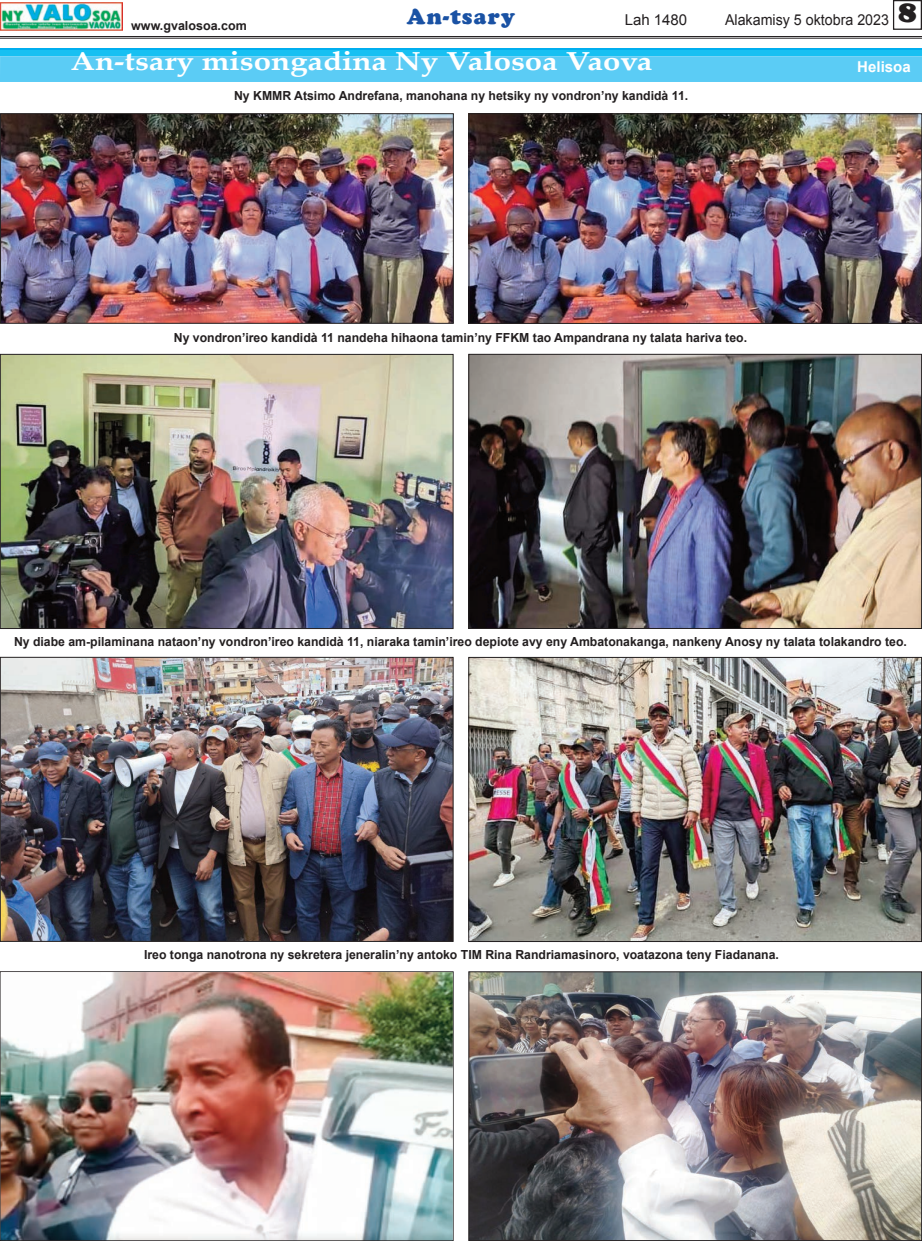
<style>
.page{position:relative;width:922px;height:1241px;background:#fff}
.page>*{position:absolute;margin:0;border:0;box-sizing:border-box;transform-origin:0 0}
.t1{font:700 26px "Palatino Linotype";letter-spacing:-.005em;color:#fff;scale:1.2 1}
.t2{font:900 22.5px "Cooper";letter-spacing:.05em;color:#1a52a4}
.t3{font:15px "Arial";color:#231f20;scale:.95 1}
.t4{font:15px "Arial";color:#231f20}
.t5{font:700 15px "Arial";letter-spacing:-.005em;color:#fff}
.t6{font:700 12.5px "Arial";color:#231f20}
</style>
<div class="page">
<hr style="left:0;top:36px;width:921px;height:1px;background:#231f20">
<hr style="left:0;top:38px;width:921px;height:1px;background:#231f20">
<svg style="left:122px;top:2px;width:1px;height:29px"></svg>
<img style="left:1px;top:2px;width:121px;height:29px">
<div style="left:892px;top:0;width:29px;height:30px;border:1px solid #231f20"></div>
<div style="left:0;top:48px;width:921px;height:8px;background:#0bb7f0"></div>
<div style="left:0;top:56px;width:921px;height:26px;background:#5bccf5"></div>
<div style="left:0;top:51px;width:921px;height:5px;background:#17c0f2"></div>
<img style="left:470px;top:115px;width:449px;height:207px">
<div style="left:468px;top:113px;width:453px;height:211px;border:1px solid #231f20"></div>
<img style="left:2px;top:115px;width:449px;height:206px">
<div style="left:0;top:113px;width:453px;height:210px;border:1px solid #231f20"></div>
<img style="left:470px;top:356px;width:449px;height:270px">
<div style="left:468px;top:354px;width:453px;height:274px;border:1px solid #231f20"></div>
<img style="left:2px;top:356px;width:449px;height:270px">
<div style="left:0;top:354px;width:453px;height:274px;border:1px solid #231f20"></div>
<img style="left:470px;top:659px;width:449px;height:280px">
<div style="left:468px;top:657px;width:453px;height:284px;border:1px solid #231f20"></div>
<img style="left:2px;top:659px;width:449px;height:280px">
<div style="left:0;top:657px;width:453px;height:284px;border:1px solid #231f20"></div>
<img style="left:1px;top:971px;width:451px;height:268px">
<img style="left:470px;top:973px;width:449px;height:265px">
<div style="left:468px;top:971px;width:453px;height:269px;border:1px solid #231f20"></div>
<p class="t6" style="left:131px;top:19px;width:117px">www.gvalosoa.com</p>
<h2 class="t2" style="left:407px;top:3px;width:110px">An-tsary</h2>
<p class="t4" style="left:624px;top:11px;width:64px">Lah 1480</p>
<p class="t3" style="left:724px;top:11px;width:203px">Alakamisy 5 oktobra 2023 <sup>8</sup></p>
<h1 class="t1" style="left:71px;top:51px;width:486px">An-tsary misongadina Ny Valosoa Vaova</h1>
<p class="t5" style="left:857px;top:58px;width:55px">Helisoa</p>
<p class="t6" style="left:234px;top:88px;width:455px">Ny KMMR Atsimo Andrefana, manohana ny hetsiky ny vondron’ny kandidà 11.</p>
<p class="t6" style="left:174px;top:330px;width:574px">Ny vondron’ireo kandidà 11 nandeha hihaona tamin’ny FFKM tao Ampandrana ny talata hariva teo.</p>
<p class="t6" style="left:14px;top:634px;width:894px">Ny diabe am-pilaminana nataon’ny vondron’ireo kandidà 11, niaraka tamin’ireo depiote avy eny Ambatonakanga, nankeny Anosy ny talata tolakandro teo.</p>
<p class="t6" style="left:144px;top:947px;width:636px">Ireo tonga nanotrona ny sekretera jeneralin’ny antoko TIM Rina Randriamasinoro, voatazona teny Fiadanana.</p>
</div>
